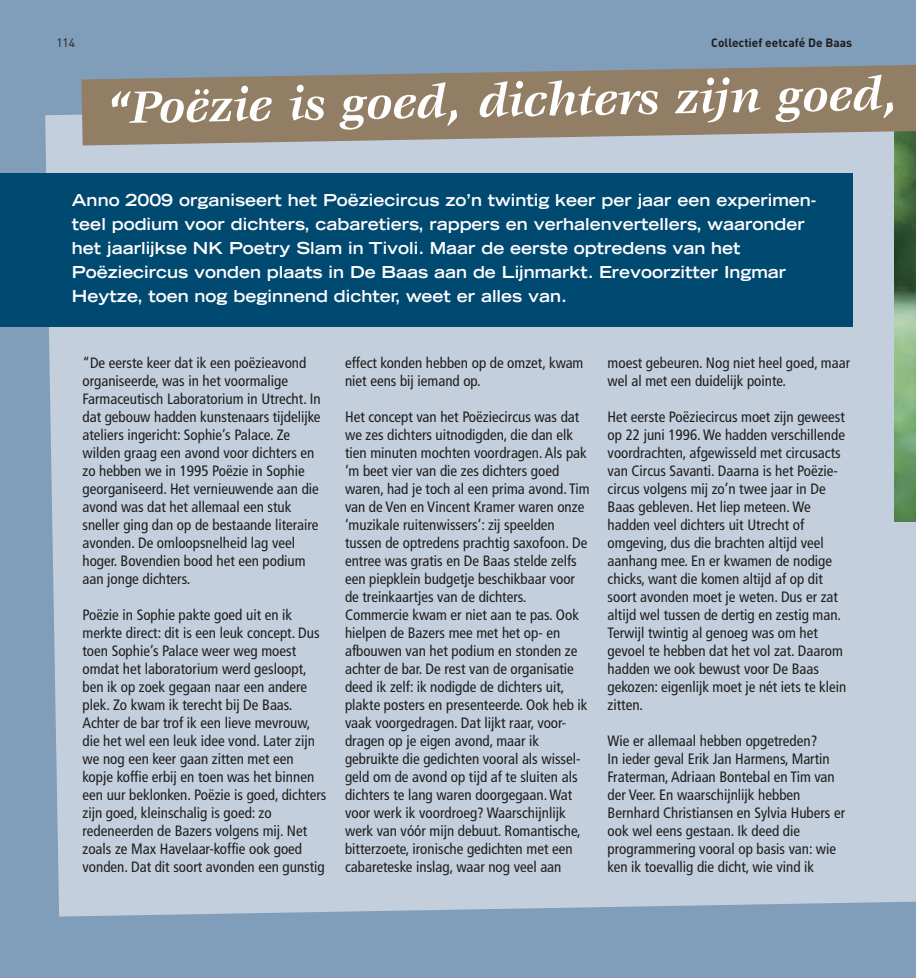
<style>
.page{position:relative;width:916px;height:978px;background:#fff}
.page>*{position:absolute;margin:0;border:0;box-sizing:border-box;transform-origin:0 0}
.t1{font:italic 700 49.5px "Veljovic";color:#fff}
.t2{font:700 expanded 16.5px/24px "Trade Gothic LT";color:#fff}
.t3{font:condensed 15px/18px "Frutiger LT Std";color:#201e1d}
.t4{font:700 12px "DIN";color:#201e1d}
.t5{font:12px "DIN";color:#201e1d}
</style>
<div class="page">
<div style="left:0;top:0;width:915px;height:978px;background:#809db9"></div>
<div style="left:45px;top:114px;width:870px;height:803px;background:#c3cfdd"></div>
<div style="left:0;top:173px;width:851px;height:154px;background:#004971"></div>
<img style="left:894px;top:145px;width:21px;height:377px">
<svg style="left:81px;top:65px;width:834px;height:80px;background:#938775"></svg>
<p class="t5" style="left:56px;top:39px;width:20px">114</p>
<p class="t4" style="left:711px;top:39px;width:142px">Collectief eetcafé De Baas</p>
<h1 class="t1" style="left:109px;top:88px;width:790px;rotate:-1deg">“Poëzie is goed, dichters zijn goed,</h1>
<p class="t2" style="left:72px;top:189px;width:745px">Anno 2009 organiseert het Poëziecircus zo’n twintig keer per jaar een experimen&shy;teel podium voor dichters, cabaretiers, rappers en verhalenvertellers, waaronder het jaarlijkse NK Poetry Slam in Tivoli. Maar de eerste optredens van het Poëziecircus vonden plaats in De Baas aan de Lijnmarkt. Erevoorzitter Ingmar Heytze, toen nog beginnend dichter, weet er alles van.</p>
<p class="t3" style="left:82px;top:355px;width:240px">“De eerste keer dat ik een poëzieavond organiseerde, was in het voormalige Farmaceutisch Laboratorium in Utrecht. In dat gebouw hadden kunstenaars tijdelijke ateliers ingericht: Sophie’s Palace. Ze wilden graag een avond voor dichters en zo hebben we in 1995 Poëzie in Sophie georganiseerd. Het vernieuwende aan die avond was dat het allemaal een stuk sneller ging dan op de bestaande literaire avonden. De omloopsnelheid lag veel hoger. Bovendien bood het een podium aan jonge dichters.</p>
<p class="t3" style="left:82px;top:607px;width:245px">Poëzie in Sophie pakte goed uit en ik merkte direct: dit is een leuk concept. Dus toen Sophie’s Palace weer weg moest omdat het laboratorium werd gesloopt, ben ik op zoek gegaan naar een andere plek. Zo kwam ik terecht bij De Baas.<br>Achter de bar trof ik een lieve mevrouw, die het wel een leuk idee vond. Later zijn we nog een keer gaan zitten met een kopje koffie erbij en toen was het binnen een uur beklonken. Poëzie is goed, dichters zijn goed, kleinschalig is goed: zo redeneerden de Bazers volgens mij. Net zoals ze Max Havelaar-koffie ook goed vonden. Dat dit soort avonden een gunstig</p>
<p class="t3" style="left:345px;top:355px;width:240px">effect konden hebben op de omzet, kwam niet eens bij iemand op.</p>
<p class="t3" style="left:345px;top:409px;width:246px">Het concept van het Poëziecircus was dat we zes dichters uitnodigden, die dan elk tien minuten mochten voordragen. Als pak ‘m beet vier van die zes dichters goed waren, had je toch al een prima avond. Tim van de Ven en Vincent Kramer waren onze ‘muzikale ruitenwissers’: zij speelden tussen de optredens prachtig saxofoon. De entree was gratis en De Baas stelde zelfs een piepklein budgetje beschikbaar voor de treinkaartjes van de dichters.<br>Commercie kwam er niet aan te pas. Ook hielpen de Bazers mee met het op- en afbouwen van het podium en stonden ze achter de bar. De rest van de organisatie deed ik zelf: ik nodigde de dichters uit, plakte posters en presenteerde. Ook heb ik vaak voorgedragen. Dat lijkt raar, voor&shy;dragen op je eigen avond, maar ik gebruikte die gedichten vooral als wissel&shy;geld om de avond op tijd af te sluiten als dichters te lang waren doorgegaan. Wat voor werk ik voordroeg? Waarschijnlijk werk van vóór mijn debuut. Romantische, bitterzoete, ironische gedichten met een cabareteske inslag, waar nog veel aan</p>
<p class="t3" style="left:607px;top:355px;width:244px">moest gebeuren. Nog niet heel goed, maar wel al met een duidelijk pointe.</p>
<p class="t3" style="left:607px;top:409px;width:240px">Het eerste Poëziecircus moet zijn geweest op 22 juni 1996. We hadden verschillende voordrachten, afgewisseld met circusacts van Circus Savanti. Daarna is het Poëzie&shy;circus volgens mij zo’n twee jaar in De Baas gebleven. Het liep meteen. We hadden veel dichters uit Utrecht of omgeving, dus die brachten altijd veel aanhang mee. En er kwamen de nodige chicks, want die komen altijd af op dit soort avonden moet je weten. Dus er zat altijd wel tussen de dertig en zestig man.<br>Terwijl twintig al genoeg was om het gevoel te hebben dat het vol zat. Daarom hadden we ook bewust voor De Baas gekozen: eigenlijk moet je nét iets te klein zitten.</p>
<p class="t3" style="left:607px;top:733px;width:239px">Wie er allemaal hebben opgetreden?<br>In ieder geval Erik Jan Harmens, Martin Fraterman, Adriaan Bontebal en Tim van der Veer. En waarschijnlijk hebben Bernhard Christiansen en Sylvia Hubers er ook wel eens gestaan. Ik deed die programmering vooral op basis van: wie ken ik toevallig die dicht, wie vind ik</p>
</div>
